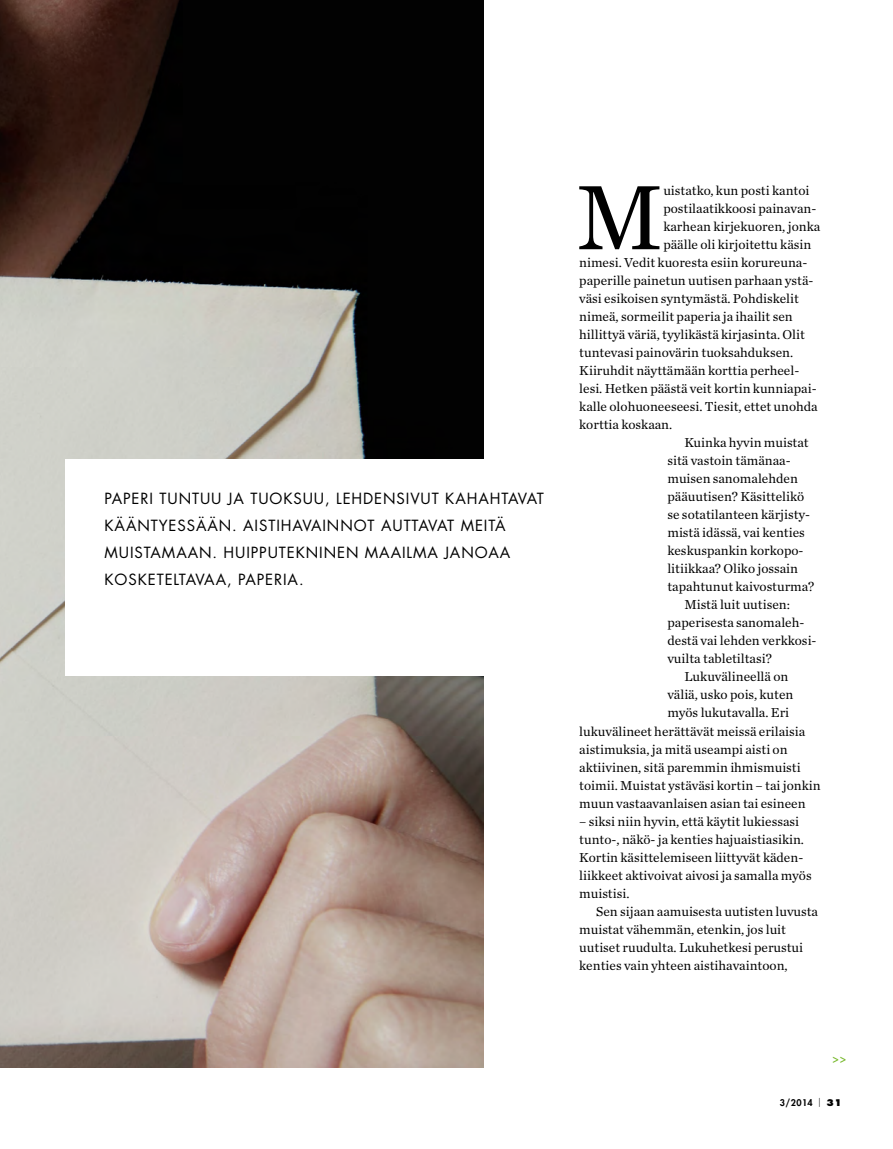
<style>
.page{position:relative;width:893px;height:1149px;background:#fff}
.page>*{position:absolute;margin:0;border:0;box-sizing:border-box;transform-origin:0 0}
.t1{font:95.55px "Chronicle Text G1";color:#000}
.t2{font:15px/27px "Futura Std";letter-spacing:.06em;color:#000}
.t3{font:13.5px/18px "Chronicle Text G1";color:#000}
.t4{font:700 13.5px "Chronicle Text G1";color:#76b82a}
.t5{font:800 9px "Futura Std";color:#000}
.s1{font-weight:300}
.s2{font-style:inherit}
</style>
<div class="page">
<img style="left:0;top:0;width:483px;height:1066px">
<div style="left:66px;top:459px;width:540px;height:216px;background:#fff"></div>
<p class="t2" style="left:105px;top:484px;width:441px">PAPERI TUNTUU JA TUOKSUU, LEHDENSIVUT KAHAHTAVAT KÄÄNTYESSÄÄN. AISTIHAVAINNOT AUTTAVAT MEITÄ MUISTAMAAN. HUIPPUTEKNINEN MAAILMA JANOAA KOSKETELTAVAA, PAPERIA.</p>
<h1 class="t1" style="left:575px;top:145px;width:90px">M</h1>
<p class="t3" style="left:663px;top:181px;width:148px">uistatko, kun posti kantoi</p>
<p class="t3" style="left:663px;top:199px;width:154px">postilaatikkoosi painavan-</p>
<p class="t3" style="left:663px;top:217px;width:158px">karhean kirjekuoren, jonka</p>
<p class="t3" style="left:663px;top:235px;width:149px">päälle oli kirjoitettu käsin</p>
<p class="t3" style="left:579px;top:253px;width:230px">nimesi. Vedit kuoresta esiin korureuna-</p>
<p class="t3" style="left:579px;top:271px;width:236px">paperille painetun uutisen parhaan ystä-</p>
<p class="t3" style="left:579px;top:289px;width:221px">väsi esikoisen syntymästä. Pohdiskelit</p>
<p class="t3" style="left:579px;top:307px;width:215px">nimeä, sormeilit paperia ja ihailit sen</p>
<p class="t3" style="left:579px;top:325px;width:227px">hillittyä väriä, tyylikästä kirjasinta. Olit</p>
<p class="t3" style="left:579px;top:343px;width:215px">tuntevasi painovärin tuoksahduksen.</p>
<p class="t3" style="left:579px;top:361px;width:222px">Kiiruhdit näyttämään korttia perheel-</p>
<p class="t3" style="left:579px;top:379px;width:239px">lesi. Hetken päästä veit kortin kunniapai-</p>
<p class="t3" style="left:579px;top:397px;width:240px">kalle olohuoneeseesi. Tiesit, ettet unohda</p>
<p class="t3" style="left:579px;top:415px;width:94px">korttia koskaan.</p>
<p class="t3" style="left:684px;top:433px;width:126px">Kuinka hyvin muistat</p>
<p class="t3" style="left:667px;top:451px;width:125px">sitä vastoin tämänaa-</p>
<p class="t3" style="left:667px;top:469px;width:132px">muisen sanomalehden</p>
<p class="t3" style="left:667px;top:487px;width:138px">pääuutisen? Käsittelikö</p>
<p class="t3" style="left:667px;top:505px;width:144px">se sotatilanteen kärjisty-</p>
<p class="t3" style="left:667px;top:523px;width:139px">mistä idässä, vai kenties</p>
<p class="t3" style="left:667px;top:541px;width:138px">keskuspankin korkopo-</p>
<p class="t3" style="left:667px;top:559px;width:132px">litiikkaa? Oliko jossain</p>
<p class="t3" style="left:667px;top:577px;width:148px">tapahtunut kaivosturma?</p>
<p class="t3" style="left:684px;top:595px;width:107px">Mistä luit uutisen:</p>
<p class="t3" style="left:667px;top:613px;width:138px">paperisesta sanomaleh-</p>
<p class="t3" style="left:667px;top:631px;width:151px">destä vai lehden verkkosi-</p>
<p class="t3" style="left:667px;top:649px;width:106px">vuilta tabletiltasi?</p>
<p class="t3" style="left:684px;top:667px;width:105px">Lukuvälineellä on</p>
<p class="t3" style="left:667px;top:685px;width:128px">väliä, usko pois, kuten</p>
<p class="t3" style="left:667px;top:703px;width:123px">myös lukutavalla. Eri</p>
<p class="t3" style="left:579px;top:721px;width:228px">lukuvälineet herättävät meissä erilaisia</p>
<p class="t3" style="left:579px;top:739px;width:210px">aistimuksia, ja mitä useampi aisti on</p>
<p class="t3" style="left:579px;top:757px;width:223px">aktiivinen, sitä paremmin ihmismuisti</p>
<p class="t3" style="left:579px;top:775px;width:243px">toimii. Muistat ystäväsi kortin – tai jonkin</p>
<p class="t3" style="left:579px;top:793px;width:228px">muun vastaavanlaisen asian tai esineen</p>
<p class="t3" style="left:579px;top:811px;width:234px">– siksi niin hyvin, että käytit lukiessasi tunto-, näkö- ja kenties hajuaistiasikin.<br>Kortin käsittelemiseen liittyvät käden&shy;liikkeet aktivoivat aivosi ja samalla myös muistisi.</p>
<p class="t3" style="left:579px;top:901px;width:240px;text-indent:17px">Sen sijaan aamuisesta uutisten luvusta muistat vähemmän, etenkin, jos luit uutiset ruudulta. Lukuhetkesi perustui kenties vain yhteen aistihavaintoon,</p>
<p class="t4" style="left:832px;top:1048px;width:16px">&gt;&gt;</p>
<p class="t5" style="left:780px;top:1096px;width:64px">3/2014 <span class="s1">|</span> <span class="s2">31</span></p>
</div>
